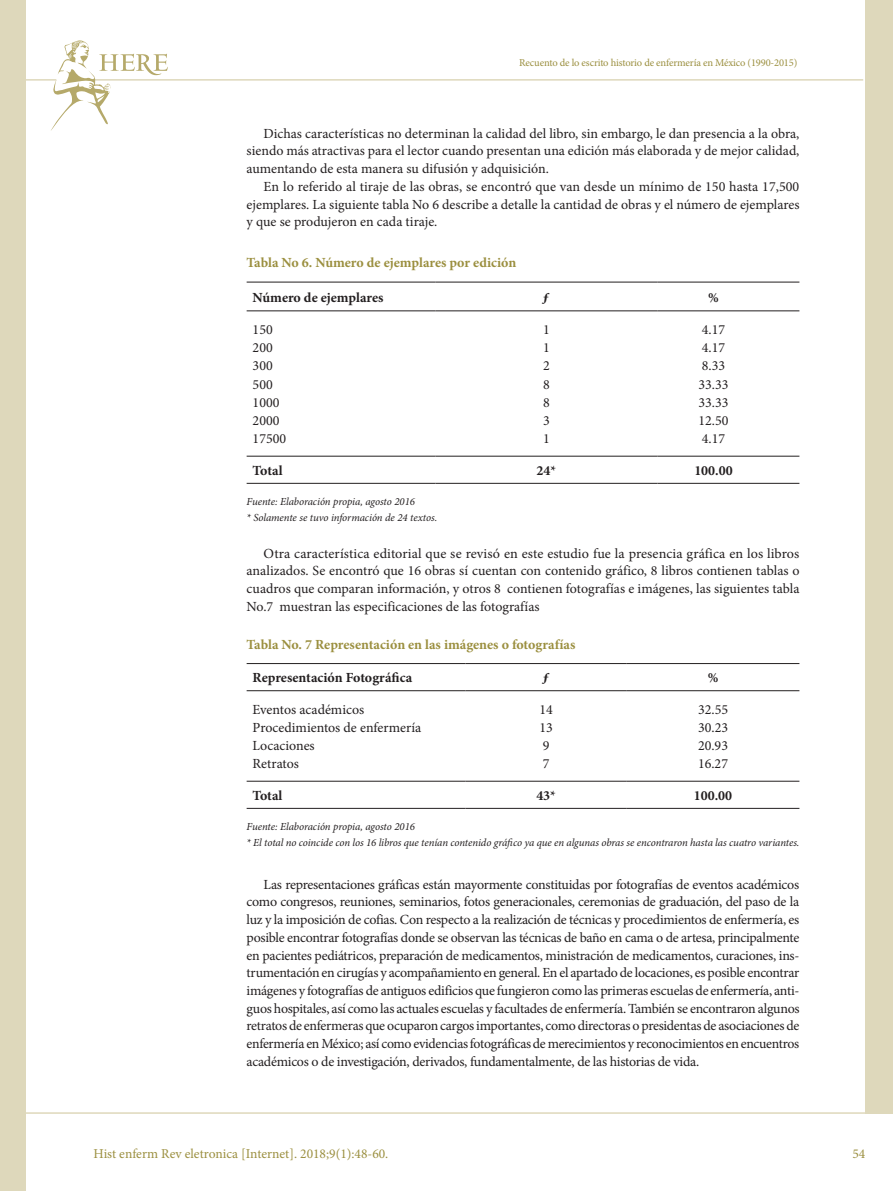
<style>
.page{position:relative;width:893px;height:1191px;background:#fff}
.page>*{position:absolute;margin:0;border:0;box-sizing:border-box;transform-origin:0 0}
.t1{font:13.95px/17.7px "Minion Pro";color:#231f20;text-align:justify}
.t2{font:700 13.95px "Minion Pro";color:#9b8f3f}
.t3{font:700 13.95px "Minion Pro";color:#231f20}
.t4{font:13.5px "Minion Pro";color:#9b8f3f}
.t5{font:italic 10.8px/16.2px "Minion Pro";letter-spacing:-.01em;color:#231f20}
.t6{font:10.5px "Minion Pro";letter-spacing:-.015em;color:#9b8f3f}
</style>
<div class="page">
<hr style="left:0;top:1112px;width:893px;height:1px;background:#ded8bb">
<hr style="left:0;top:79px;width:863px;height:2px;background:#ded8bb">
<div style="left:865px;top:0;width:28px;height:1113px;background:#ded8bb"></div>
<div style="left:0;top:0;width:26px;height:1191px;background:#ded8bb"></div>
<svg style="left:50px;top:40px;width:118px;height:91px"></svg>
<hr style="left:247px;top:282px;width:188px;height:1px;background:#231f20">
<hr style="left:435px;top:282px;width:222px;height:1px;background:#231f20">
<hr style="left:657px;top:282px;width:142px;height:1px;background:#231f20">
<hr style="left:247px;top:310px;width:188px;height:1px;background:#231f20">
<hr style="left:435px;top:310px;width:222px;height:1px;background:#231f20">
<hr style="left:657px;top:310px;width:142px;height:1px;background:#231f20">
<hr style="left:247px;top:456px;width:188px;height:1px;background:#231f20">
<hr style="left:247px;top:483px;width:188px;height:1px;background:#231f20">
<hr style="left:435px;top:456px;width:222px;height:1px;background:#231f20">
<hr style="left:657px;top:456px;width:142px;height:1px;background:#231f20">
<hr style="left:435px;top:483px;width:222px;height:1px;background:#231f20">
<hr style="left:657px;top:483px;width:142px;height:1px;background:#231f20">
<hr style="left:247px;top:663px;width:219px;height:1px;background:#231f20">
<hr style="left:466px;top:663px;width:161px;height:1px;background:#231f20">
<hr style="left:627px;top:663px;width:172px;height:1px;background:#231f20">
<hr style="left:247px;top:690px;width:219px;height:1px;background:#231f20">
<hr style="left:466px;top:690px;width:161px;height:1px;background:#231f20">
<hr style="left:627px;top:690px;width:172px;height:1px;background:#231f20">
<hr style="left:247px;top:781px;width:219px;height:1px;background:#231f20">
<hr style="left:247px;top:808px;width:219px;height:1px;background:#231f20">
<hr style="left:466px;top:781px;width:161px;height:1px;background:#231f20">
<hr style="left:627px;top:781px;width:172px;height:1px;background:#231f20">
<hr style="left:466px;top:808px;width:161px;height:1px;background:#231f20">
<hr style="left:627px;top:808px;width:172px;height:1px;background:#231f20">
<p class="t6" style="left:519px;top:56px;width:280px">Recuento de lo escrito historio de enfermería en México (1990-2015)</p>
<p class="t1" style="left:247px;top:124px;width:554px;text-indent:17px">Dichas características no determinan la calidad del libro, sin embargo, le dan presencia a la obra, siendo más atractivas para el lector cuando presentan una edición más elaborada y de mejor calidad, aumentando de esta manera su difusión y adquisición.</p>
<p class="t1" style="left:247px;top:178px;width:554px;text-indent:17px">En lo referido al tiraje de las obras, se encontró que van desde un mínimo de 150 hasta 17,500 ejemplares. La siguiente tabla No 6 describe a detalle la cantidad de obras y el número de ejemplares y que se produjeron en cada tiraje.</p>
<p class="t2" style="left:247px;top:253px;width:271px">Tabla No 6. Número de ejemplares por edición</p>
<p class="t3" style="left:253px;top:287px;width:132px">Número de ejemplares</p>
<p class="t3" style="left:543px;top:287px;width:8px">ƒ</p>
<p class="t3" style="left:708px;top:287px;width:12px">%</p>
<p class="t1" style="left:253px;top:320px;width:22px">150</p>
<p class="t1" style="left:543px;top:320px;width:8px">1</p>
<p class="t1" style="left:702px;top:320px;width:25px">4.17</p>
<p class="t1" style="left:253px;top:339px;width:22px">200</p>
<p class="t1" style="left:543px;top:339px;width:8px">1</p>
<p class="t1" style="left:702px;top:339px;width:25px">4.17</p>
<p class="t1" style="left:253px;top:357px;width:22px">300</p>
<p class="t1" style="left:543px;top:357px;width:8px">2</p>
<p class="t1" style="left:702px;top:357px;width:25px">8.33</p>
<p class="t1" style="left:253px;top:375px;width:22px">500</p>
<p class="t1" style="left:543px;top:375px;width:8px">8</p>
<p class="t1" style="left:698px;top:375px;width:31px">33.33</p>
<p class="t1" style="left:253px;top:393px;width:28px">1000</p>
<p class="t1" style="left:543px;top:393px;width:8px">8</p>
<p class="t1" style="left:698px;top:393px;width:31px">33.33</p>
<p class="t1" style="left:253px;top:412px;width:28px">2000</p>
<p class="t1" style="left:543px;top:412px;width:8px">3</p>
<p class="t1" style="left:698px;top:412px;width:31px">12.50</p>
<p class="t1" style="left:253px;top:430px;width:35px">17500</p>
<p class="t1" style="left:543px;top:430px;width:8px">1</p>
<p class="t1" style="left:702px;top:430px;width:25px">4.17</p>
<p class="t3" style="left:253px;top:460px;width:31px">Total</p>
<p class="t3" style="left:537px;top:460px;width:21px">24*</p>
<p class="t3" style="left:694px;top:460px;width:40px">100.00</p>
<p class="t5" style="left:247px;top:493px;width:192px">Fuente: Elaboración propia, agosto 2016<br>* Solamente se tuvo información de 24 textos.</p>
<p class="t1" style="left:247px;top:544px;width:554px;text-indent:17px">Otra característica editorial que se revisó en este estudio fue la presencia gráfica en los libros analizados. Se encontró que 16 obras sí cuentan con contenido gráfico, 8 libros contienen tablas o cuadros que comparan información, y otros 8 contienen fotografías e imágenes, las siguientes tabla No.7 muestran las especificaciones de las fotografías</p>
<p class="t2" style="left:247px;top:634px;width:330px">Tabla No. 7 Representación en las imágenes o fotografías</p>
<p class="t3" style="left:253px;top:668px;width:161px">Representación Fotográfica</p>
<p class="t3" style="left:543px;top:668px;width:8px">ƒ</p>
<p class="t3" style="left:708px;top:668px;width:12px">%</p>
<p class="t1" style="left:253px;top:700px;width:113px">Eventos académicos</p>
<p class="t1" style="left:539px;top:700px;width:15px">14</p>
<p class="t1" style="left:698px;top:700px;width:31px">32.55</p>
<p class="t1" style="left:253px;top:718px;width:170px">Procedimientos de enfermería</p>
<p class="t1" style="left:539px;top:718px;width:15px">13</p>
<p class="t1" style="left:698px;top:718px;width:31px">30.23</p>
<p class="t1" style="left:253px;top:737px;width:64px">Locaciones</p>
<p class="t1" style="left:543px;top:737px;width:8px">9</p>
<p class="t1" style="left:698px;top:737px;width:31px">20.93</p>
<p class="t1" style="left:253px;top:755px;width:48px">Retratos</p>
<p class="t1" style="left:543px;top:755px;width:8px">7</p>
<p class="t1" style="left:698px;top:755px;width:31px">16.27</p>
<p class="t3" style="left:253px;top:785px;width:31px">Total</p>
<p class="t3" style="left:536px;top:785px;width:21px">43*</p>
<p class="t3" style="left:694px;top:785px;width:40px">100.00</p>
<p class="t5" style="left:247px;top:818px;width:554px">Fuente: Elaboración propia, agosto 2016<br>* El total no coincide con los 16 libros que tenían contenido gráfico ya que en algunas obras se encontraron hasta las cuatro variantes.</p>
<p class="t1" style="left:247px;top:875px;width:554px;text-indent:17px">Las representaciones gráficas están mayormente constituidas por fotografías de eventos académicos como congresos, reuniones, seminarios, fotos generacionales, ceremonias de graduación, del paso de la luz y la imposición de cofias. Con respecto a la realización de técnicas y procedimientos de enfermería, es posible encontrar fotografías donde se observan las técnicas de baño en cama o de artesa, principalmente en pacientes pediátricos, preparación de medicamentos, ministración de medicamentos, curaciones, ins&shy;trumentación en cirugías y acompañamiento en general. En el apartado de locaciones, es posible encontrar imágenes y fotografías de antiguos edificios que fungieron como las primeras escuelas de enfermería, anti&shy;guos hospitales, así como las actuales escuelas y facultades de enfermería. También se encontraron algunos retratos de enfermeras que ocuparon cargos importantes, como directoras o presidentas de asociaciones de enfermería en México; así como evidencias fotográficas de merecimientos y reconocimientos en encuentros académicos o de investigación, derivados, fundamentalmente, de las historias de vida.</p>
<p class="t4" style="left:94px;top:1144px;width:296px">Hist enferm Rev eletronica [Internet]. 2018;9(1):48-60.</p>
<p class="t4" style="left:852px;top:1144px;width:14px">54</p>
</div>
